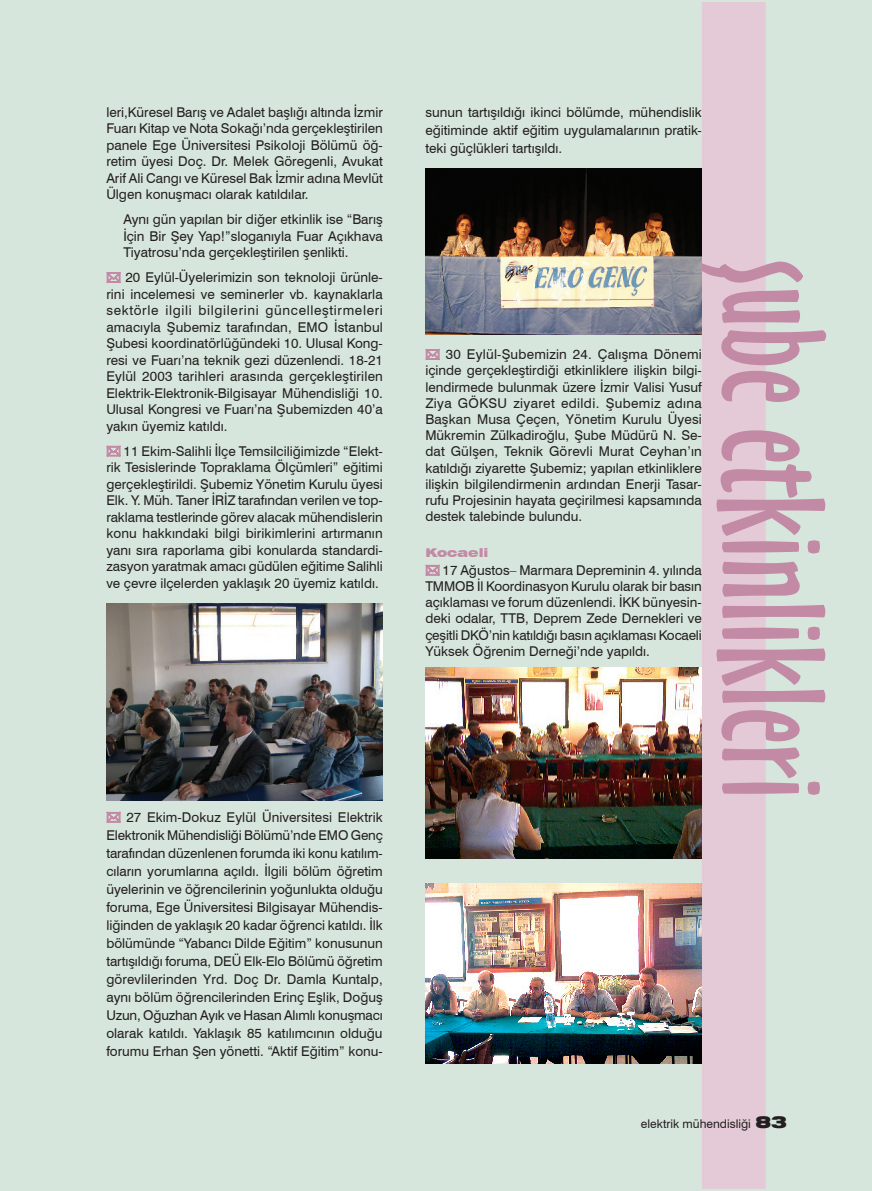
<style>
.page{position:relative;width:872px;height:1191px;background:#d7e6dc}
.page>*{position:absolute;margin:0;border:0;box-sizing:border-box;transform-origin:0 0}
.t1{font:135px "Oz Handicraft BT";color:#c38aa5}
.Paragraph_Style_Body{font:13.5px/16.5px "Swiss 721 BT";color:#231f20;text-align:justify}
.t2{font:12px "Swiss 721 BT";color:#231f20}
.Paragraph_Style_Subhead1{font:900 expanded 12px "Swiss 721 BT";color:#c38aa5}
.s1{font-weight:900;font-stretch:expanded;font-size:16.5px}
</style>
<div class="page">
<div style="left:702px;top:3px;width:63px;height:1185px;background:#e4cad6"></div>
<svg style="left:106px;top:272px;width:15px;height:11px"></svg>
<svg style="left:106px;top:445px;width:15px;height:12px"></svg>
<img style="left:106px;top:603px;width:277px;height:197px">
<svg style="left:106px;top:811px;width:15px;height:12px"></svg>
<img style="left:425px;top:168px;width:277px;height:166px">
<svg style="left:425px;top:349px;width:15px;height:11px"></svg>
<svg style="left:425px;top:564px;width:15px;height:12px"></svg>
<img style="left:425px;top:667px;width:277px;height:191px">
<img style="left:425px;top:883px;width:277px;height:180px">
<p class="Paragraph_Style_Body" style="left:106px;top:103px;width:278px">leri,Küresel Barış ve Adalet başlığı altında İzmir Fuarı Kitap ve Nota Sokağı’nda gerçekleştirilen panele Ege Üniversitesi Psikoloji Bölümü öğ&shy;retim üyesi Doç. Dr. Melek Göregenli, Avukat Arif Ali Cangı ve Küresel Bak İzmir adına Mevlüt Ülgen konuşmacı olarak katıldılar.</p>
<p class="Paragraph_Style_Body" style="left:123px;top:211px;width:261px">Aynı gün yapılan bir diğer etkinlik ise “Barış İçin Bir Şey Yap!”sloganıyla Fuar Açıkhava Tiyatrosu’nda gerçekleştirilen şenlikti.</p>
<p class="Paragraph_Style_Body" style="left:106px;top:269px;width:278px;text-indent:19px">20 Eylül-Üyelerimizin son teknoloji ürünle&shy;rini incelemesi ve seminerler vb. kaynaklarla sektörle ilgili bilgilerini güncelleştirmeleri amacıyla Şubemiz tarafından, EMO İstanbul Şubesi koordinatörlüğündeki 10. Ulusal Kong&shy;resi ve Fuarı’na teknik gezi düzenlendi. 18-21<br>Eylül 2003 tarihleri arasında gerçekleştirilen Elektrik-Elektronik-Bilgisayar Mühendisliği 10.<br>Ulusal Kongresi ve Fuarı’na Şubemizden 40’a yakın üyemiz katıldı.</p>
<p class="Paragraph_Style_Body" style="left:106px;top:442px;width:278px;text-indent:17px">11 Ekim-Salihli İlçe Temsilciliğimizde “Elekt&shy;rik Tesislerinde Topraklama Ölçümleri” eğitimi gerçekleştirildi. Şubemiz Yönetim Kurulu üyesi Elk. Y. Müh. Taner İRİZ tarafından verilen ve top&shy;raklama testlerinde görev alacak mühendislerin konu hakkındaki bilgi birikimlerini artırmanın yanı sıra raporlama gibi konularda standardi&shy;zasyon yaratmak amacı güdülen eğitime Salihli ve çevre ilçelerden yaklaşık 20 üyemiz katıldı.</p>
<p class="Paragraph_Style_Body" style="left:106px;top:808px;width:278px;line-height:18px;text-indent:20px">27 Ekim-Dokuz Eylül Üniversitesi Elektrik Elektronik Mühendisliği Bölümü’nde EMO Genç tarafından düzenlenen forumda iki konu katılım&shy;cıların yorumlarına açıldı. İlgili bölüm öğretim üyelerinin ve öğrencilerinin yoğunlukta olduğu foruma, Ege Üniversitesi Bilgisayar Mühendis&shy;liğinden de yaklaşık 20 kadar öğrenci katıldı. İlk bölümünde “Yabancı Dilde Eğitim” konusunun tartışıldığı foruma, DEÜ Elk-Elo Bölümü öğretim görevlilerinden Yrd. Doç Dr. Damla Kuntalp, aynı bölüm öğrencilerinden Erinç Eşlik, Doğuş Uzun, Oğuzhan Ayık ve Hasan Alımlı konuşmacı olarak katıldı. Yaklaşık 85 katılımcının olduğu forumu Erhan Şen yönetti. “Aktif Eğitim” konu-</p>
<p class="Paragraph_Style_Body" style="left:425px;top:103px;width:278px;line-height:18px">sunun tartışıldığı ikinci bölümde, mühendislik eğitiminde aktif eğitim uygulamalarının pratik&shy;teki güçlükleri tartışıldı.</p>
<h1 class="t1" style="left:850px;top:259px;width:541px;rotate:90deg">şube etkinlikleri</h1>
<p class="Paragraph_Style_Body" style="left:425px;top:346px;width:278px;text-indent:21px">30 Eylül-Şubemizin 24. Çalışma Dönemi içinde gerçekleştirdiği etkinliklere ilişkin bilgi&shy;lendirmede bulunmak üzere İzmir Valisi Yusuf Ziya GÖKSU ziyaret edildi. Şubemiz adına Başkan Musa Çeçen, Yönetim Kurulu Üyesi Mükremin Zülkadiroğlu, Şube Müdürü N. Se&shy;dat Gülşen, Teknik Görevli Murat Ceyhan’ın katıldığı ziyarette Şubemiz; yapılan etkinliklere ilişkin bilgilendirmenin ardından Enerji Tasar&shy;rufu Projesinin hayata geçirilmesi kapsamında destek talebinde bulundu.</p>
<p class="Paragraph_Style_Subhead1" style="left:425px;top:545px;width:65px">Kocaeli</p>
<p class="Paragraph_Style_Body" style="left:425px;top:562px;width:278px;text-indent:17px">17 Ağustos– Marmara Depreminin 4. yılında TMMOB İl Koordinasyon Kurulu olarak bir basın açıklaması ve forum düzenlendi. İKK bünyesin&shy;deki odalar, TTB, Deprem Zede Dernekleri ve çeşitli DKÖ’nin katıldığı basın açıklaması Kocaeli Yüksek Öğrenim Derneği’nde yapıldı.</p>
<p class="t2" style="left:641px;top:1116px;width:147px">elektrik mühendisliği <span class="s1">83</span></p>
</div>
